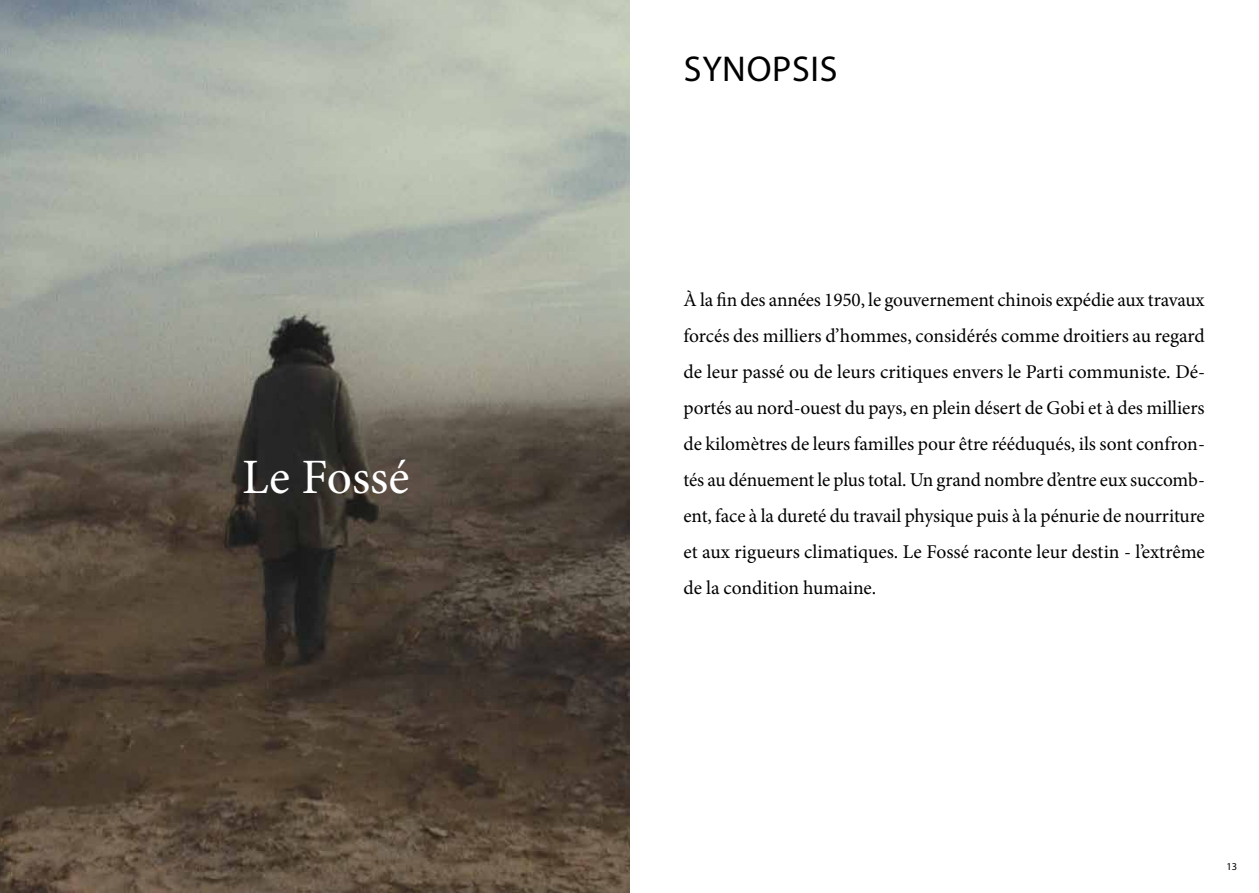
<style>
.page{position:relative;width:1259px;height:893px;background:#fff}
.page>*{position:absolute;margin:0;border:0;box-sizing:border-box;transform-origin:0 0}
.t1{font:49.5px "Minion Pro";color:#fff}
.t2{font:36px "Myriad Pro";letter-spacing:.02em;color:#000}
.t3{font:19.5px/36px "Minion Pro";color:#000;text-align:justify}
.t4{font:10.5px "Myriad Pro";color:#000}
</style>
<div class="page">
<img style="left:0;top:0;width:629px;height:893px">
<h1 class="t1" style="left:242px;top:444px;width:169px">Le Fossé</h1>
<h2 class="t2" style="left:684px;top:47px;width:155px">SYNOPSIS</h2>
<p class="t3" style="left:683px;top:282px;width:523px">À la fin des années 1950, le gouvernement chinois expédie aux travaux forcés des milliers d’hommes, considérés comme droitiers au regard de leur passé ou de leurs critiques envers le Parti communiste. Dé&shy;portés au nord-ouest du pays, en plein désert de Gobi et à des milliers de kilomètres de leurs familles pour être rééduqués, ils sont confron&shy;tés au dénuement le plus total. Un grand nombre d’entre eux succomb&shy;ent, face à la dureté du travail physique puis à la pénurie de nourriture et aux rigueurs climatiques. Le Fossé raconte leur destin - l’extrême de la condition humaine.</p>
<p class="t4" style="left:1226px;top:860px;width:12px">13</p>
</div>
